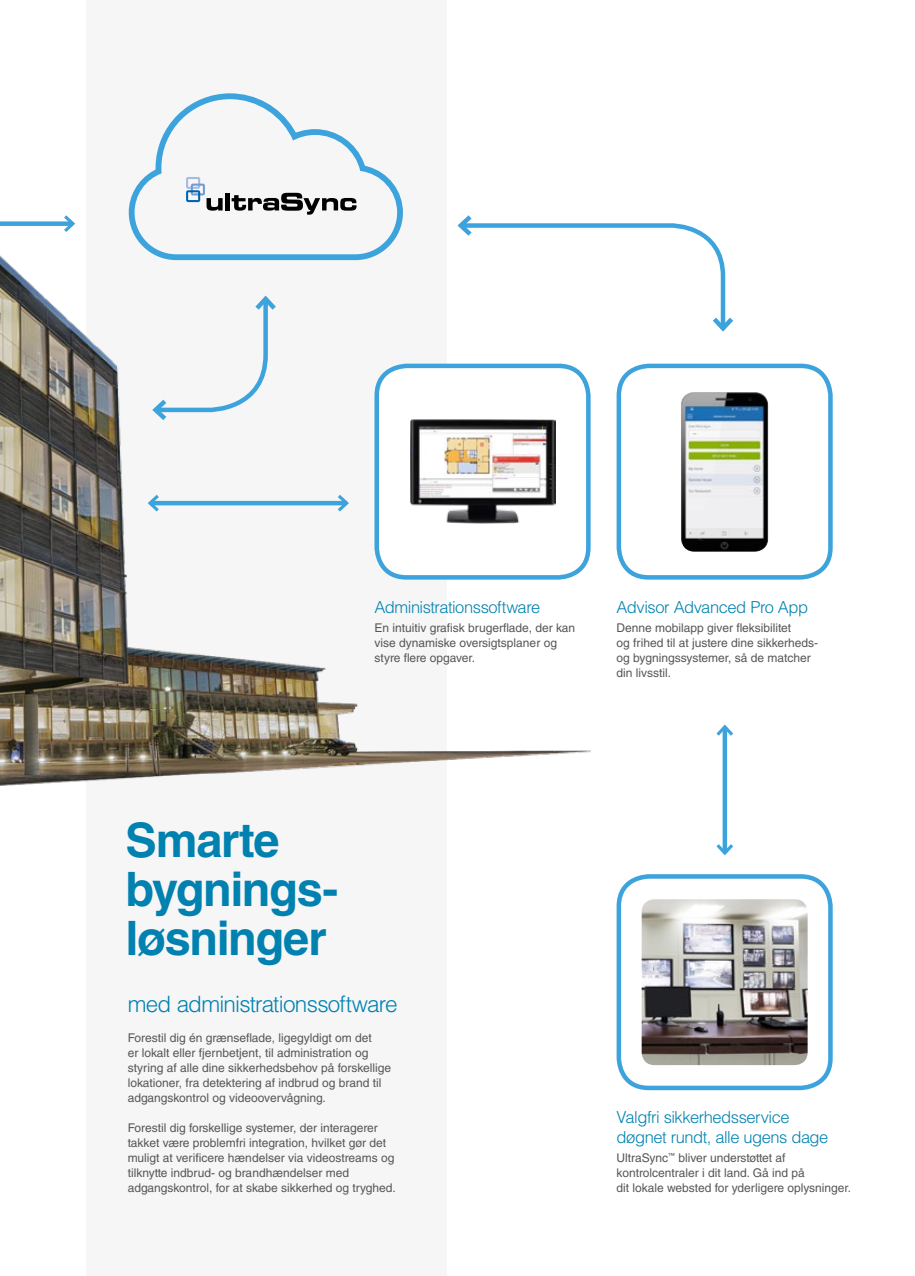
<style>
.page{position:relative;width:915px;height:1276px;background:#fff}
.page>*{position:absolute;margin:0;border:0;box-sizing:border-box;transform-origin:0 0}
.t1{font:700 47.4px/49.3px "Helvetica LT Std";letter-spacing:-.03em;color:#0081b0}
.t2{font:300 22.5px "Helvetica LT Std";letter-spacing:-.035em;color:#0081b0}
.t3{font:300 16.5px/19.5px "Helvetica LT Std";letter-spacing:-.03em;color:#0081b0}
.t4{font:12px/15px "Helvetica LT Std";color:#565655}
</style>
<div class="page">
<div style="left:86px;top:0;width:360px;height:1276px;background:#f6f6f6"></div>
<img style="left:0;top:208px;width:590px;height:578px">
<div style="left:616px;top:874px;width:216px;height:216px;border:4px solid #3ca3dc;border-radius:30px"></div>
<img style="left:641px;top:899px;width:166px;height:166px">
<div style="left:376px;top:366px;width:212px;height:211px;background:#fff;border-radius:30px"></div>
<img style="left:410px;top:419px;width:145px;height:105px">
<div style="left:374px;top:364px;width:216px;height:215px;border:4px solid #3ca3dc;border-radius:30px"></div>
<svg style="left:722px;top:739px;width:4px;height:102px"></svg>
<svg style="left:716px;top:724px;width:18px;height:15px"></svg>
<svg style="left:716px;top:841px;width:18px;height:15px"></svg>
<hr style="left:150px;top:501px;width:196px;height:4px;background:#3ca3dc">
<svg style="left:145px;top:491px;width:17px;height:24px"></svg>
<svg style="left:334px;top:491px;width:17px;height:24px"></svg>
<div style="left:616px;top:364px;width:216px;height:215px;border:4px solid #3ca3dc;border-radius:30px"></div>
<svg style="left:149px;top:292px;width:131px;height:133px"></svg>
<svg style="left:454px;top:211px;width:280px;height:124px"></svg>
<img style="left:681px;top:392px;width:87px;height:160px">
<svg style="left:129px;top:93px;width:274px;height:167px"></svg>
<h3 class="t3" style="left:374px;top:597px;width:167px">Administrationssoftware</h3>
<p class="t4" style="left:374px;top:620px;width:202px">En intuitiv grafisk brugerflade, der kan vise dynamiske oversigtsplaner og styre flere opgaver.</p>
<h3 class="t3" style="left:616px;top:597px;width:193px">Advisor Advanced Pro App</h3>
<p class="t4" style="left:616px;top:620px;width:203px">Denne mobilapp giver fleksibilitet<br>og frihed til at justere dine sikkerheds&shy;og bygningssystemer, så de matcher din livsstil.</p>
<h1 class="t1" style="left:125px;top:814px;width:214px">Smarte bygnings&shy;løsninger</h1>
<h2 class="t2" style="left:128px;top:990px;width:271px">med administrationssoftware</h2>
<p class="t4" style="left:128px;top:1030px;width:265px">Forestil dig én grænseflade, ligegyldigt om det<br>er lokalt eller fjernbetjent, til administration og styring af alle dine sikkerhedsbehov på forskellige lokationer, fra detektering af indbrud og brand til adgangskontrol og videoovervågning.</p>
<p class="t4" style="left:128px;top:1120px;width:270px">Forestil dig forskellige systemer, der interagerer takket være problemfri integration, hvilket gør det muligt at verificere hændelser via videostreams og tilknytte indbrud- og brandhændelser med adgangskontrol, for at skabe sikkerhed og tryghed.</p>
<h3 class="t3" style="left:616px;top:1107px;width:213px">Valgfri sikkerhedsservice døgnet rundt, alle ugens dage</h3>
<p class="t4" style="left:616px;top:1150px;width:236px">UltraSync<sup>™</sup> bliver understøttet af kontrolcentraler i dit land. Gå ind på<br>dit lokale websted for yderligere oplysninger.</p>
</div>
